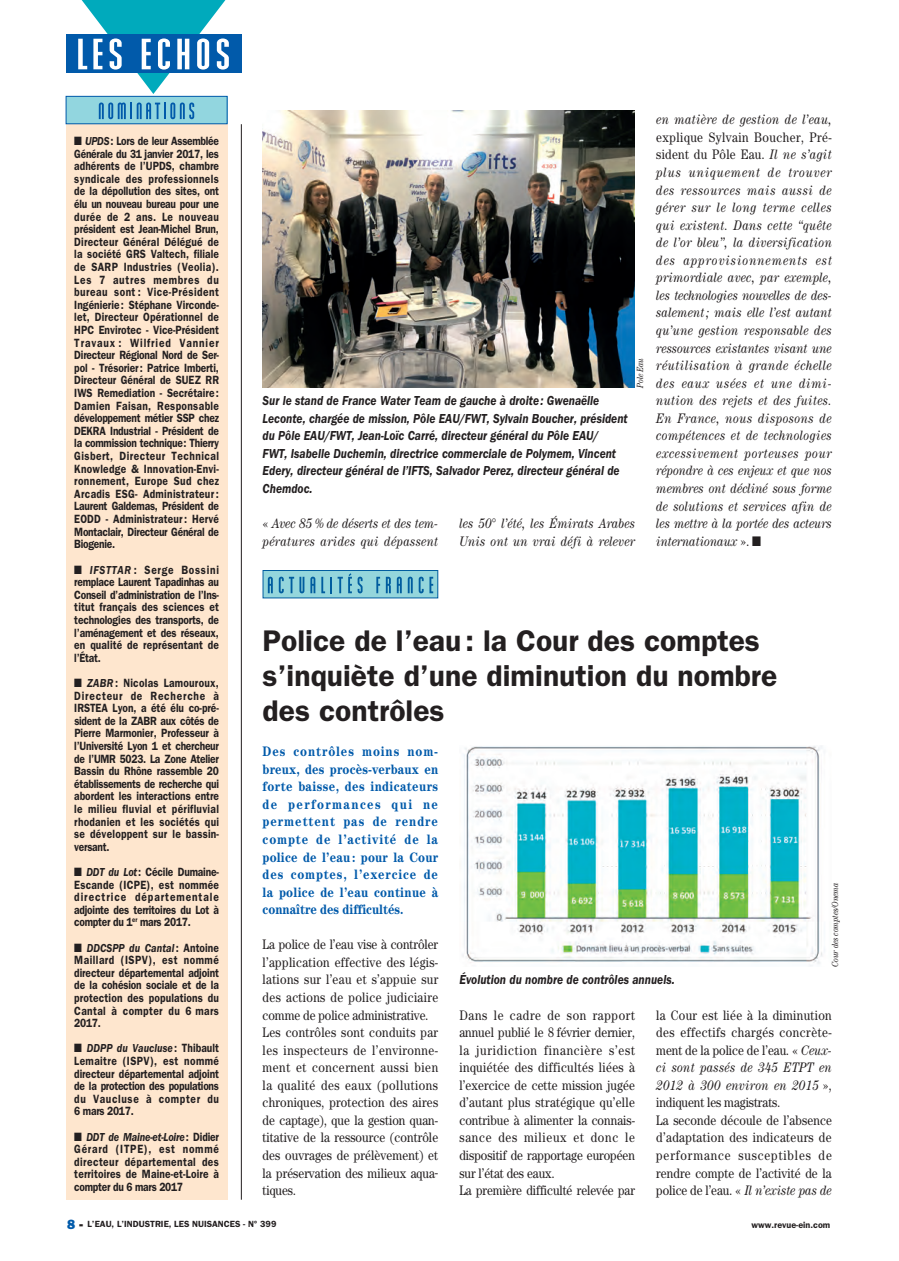
<style>
.page{position:relative;width:899px;height:1261px;background:#fff}
.page>*{position:absolute;margin:0;border:0;box-sizing:border-box;transform-origin:0 0}
.t1{font:600 30px/35.1px "ITC Franklin Gothic Std";color:#231f20}
.t2{font:13.8px/17.5px "Century Std";letter-spacing:.02em;color:#231f20;scale:.85 1}
.t3{font:italic 13.8px/17.5px "Century Std";letter-spacing:.01em;color:#231f20;scale:.85 1}
.t4{font:700 13.8px/17.5px "Century Std";letter-spacing:.01em;color:#015aaa;text-align:justify;scale:.85 1}
.t5{font:italic 600 13.5px/17.5px "ITC Franklin Gothic Std";color:#231f20;scale:.85 1}
.t6{font:600 12px/12.6px "ITC Franklin Gothic Std";letter-spacing:.015em;color:#231f20;text-align:justify;scale:.85 1}
.t7{font:600 9px "ITC Franklin Gothic Std";color:#231f20}
.t8{font:italic 9px "Century Std";letter-spacing:-.015em;color:#231f20;scale:.85 1}
.s1{font-style:italic}
.s2{font-style:normal}
.s3{font-family:"ITC Franklin Gothic Std Hvy";font-weight:400;font-size:13.5px;color:#015aaa}
.s4{font-family:"ITC Franklin Gothic Std Hvy";font-weight:400;font-size:13.5px}
</style>
<div class="page">
<svg style="left:66px;top:0;width:175px;height:94px"></svg>
<div style="left:263px;top:570px;width:174px;height:28px;background:#94d6dc"></div>
<svg style="left:268px;top:577px;width:5px;height:16px"></svg>
<svg style="left:279px;top:577px;width:25px;height:16px"></svg>
<svg style="left:310px;top:577px;width:5px;height:16px"></svg>
<svg style="left:321px;top:573px;width:41px;height:20px"></svg>
<svg style="left:376px;top:577px;width:4px;height:16px"></svg>
<svg style="left:386px;top:577px;width:15px;height:16px"></svg>
<svg style="left:407px;top:577px;width:5px;height:16px"></svg>
<svg style="left:418px;top:577px;width:5px;height:16px"></svg>
<svg style="left:429px;top:577px;width:4px;height:16px"></svg>
<div style="left:262px;top:570px;width:176px;height:28px;border:1px solid #015d9f"></div>
<div style="left:66px;top:124px;width:161px;height:1076px;background:#fee6ce"></div>
<hr style="left:241px;top:124px;width:1px;height:1076px;background:#231f20">
<div style="left:66px;top:96px;width:161px;height:28px;background:#92d6df"></div>
<svg style="left:99px;top:102px;width:95px;height:17px"></svg>
<div style="left:66px;top:96px;width:161px;height:28px;border:1px solid #015aaa"></div>
<img style="left:263px;top:110px;width:371px;height:278px">
<img style="left:462px;top:746px;width:363px;height:220px">
<p class="t6" style="left:74px;top:135px;width:172px">■ <span class="s1">UPDS</span>: Lors de leur Assemblée Générale du 31 janvier 2017, les adhérents de l’UPDS, chambre syndicale des professionnels de la dépollution des sites, ont élu un nouveau bureau pour une durée de 2 ans. Le nouveau président est Jean-Michel Brun, Directeur Général Délégué de la société GRS Valtech, filiale de SARP Industries (Veolia).<br>Les 7 autres membres du bureau sont : Vice-Président Ingénierie: Stéphane Virconde&shy;let, Directeur Opérationnel de HPC Envirotec - Vice-Président Travaux : Wilfried Vannier Directeur Régional Nord de Ser&shy;pol - Trésorier: Patrice Imberti, Directeur Général de SUEZ RR IWS Remediation - Secrétaire:<br>Damien Faisan, Responsable développement métier SSP chez DEKRA Industrial - Président de la commission technique: Thierry Gisbert, Directeur Technical Knowledge &amp; Innovation-Envi&shy;ronnement, Europe Sud chez Arcadis ESG- Administrateur:<br>Laurent Galdemas, Président de EODD - Administrateur: Hervé Montaclair, Directeur Général de Biogenie.</p>
<p class="t6" style="left:74px;top:563px;width:172px">■ <span class="s1">IFSTTAR</span> : Serge Bossini remplace Laurent Tapadinhas au Conseil d’administration de l’Ins&shy;titut français des sciences et technologies des transports, de l’aménagement et des réseaux, en qualité de représentant de l’État.</p>
<p class="t6" style="left:74px;top:676px;width:172px">■ <span class="s1">ZABR</span> : Nicolas Lamouroux, Directeur de Recherche à IRSTEA Lyon, a été élu co-pré&shy;sident de la ZABR aux côtés de Pierre Marmonier, Professeur à l’Université Lyon 1 et chercheur de l’UMR 5023. La Zone Atelier Bassin du Rhône rassemble 20 établissements de recherche qui abordent les interactions entre le milieu fluvial et périfluvial rhodanien et les sociétés qui se développent sur le bassin&shy;versant.</p>
<p class="t6" style="left:74px;top:865px;width:172px">■ <span class="s1">DDT du Lot</span>: Cécile Dumaine-Escande (ICPE), est nommée directrice départementale adjointe des territoires du Lot à compter du 1<sup>er</sup> mars 2017.</p>
<p class="t6" style="left:74px;top:941px;width:172px">■ <span class="s1">DDCSPP du Cantal</span>: Antoine Maillard (ISPV), est nommé directeur départemental adjoint de la cohésion sociale et de la protection des populations du Cantal à compter du 6 mars 2017.</p>
<p class="t6" style="left:74px;top:1042px;width:172px">■ <span class="s1">DDPP du Vaucluse</span> : Thibault Lemaitre (ISPV), est nommé directeur départemental adjoint de la protection des populations du Vaucluse à compter du 6 mars 2017.</p>
<p class="t6" style="left:74px;top:1130px;width:172px">■ <span class="s1">DDT de Maine-et-Loire</span>: Didier Gérard (ITPE), est nommé directeur départemental des territoires de Maine-et-Loire à compter du 6 mars 2017</p>
<p class="t5" style="left:262px;top:392px;width:431px">Sur le stand de France Water Team de gauche à droite: Gwenaëlle Leconte, chargée de mission, Pôle EAU/FWT, Sylvain Boucher, président du Pôle EAU/FWT, Jean-Loïc Carré, directeur général du Pôle EAU/<br>FWT, Isabelle Duchemin, directrice commerciale de Polymem, Vincent Edery, directeur général de l’IFTS, Salvador Perez, directeur général de Chemdoc.</p>
<p class="t8" style="left:634px;top:388px;width:36px;rotate:-90deg">Pole Eau</p>
<p class="t3" style="left:262px;top:514px;width:208px"><span class="s2">«</span> Avec 85 % de déserts et des tem&shy;pératures arides qui dépassent</p>
<p class="t3" style="left:459px;top:514px;width:208px">les 50° l’été, les Émirats Arabes<br>Unis ont un vrai défi à relever</p>
<p class="t3" style="left:656px;top:111px;width:208px">en matière de gestion de l’eau,</p>
<p class="t3" style="left:656px;top:128px;width:208px;text-align:justify"><span class="s2">explique Sylvain Boucher, Pré&shy;sident du Pôle Eau.</span> Il ne s’agit plus uniquement de trouver des ressources mais aussi de gérer sur le long terme celles qui existent. Dans cette “quête de l’or bleu”, la diversification des approvisionnements est primordiale avec, par exemple, les technologies nouvelles de des&shy;salement; mais elle l’est autant qu’une gestion responsable des ressources existantes visant une réutilisation à grande échelle des eaux usées et une dimi&shy;nution des rejets et des fuites.<br>En France, nous disposons de compétences et de technologies excessivement porteuses pour répondre à ces enjeux et que nos membres ont décliné sous forme de solutions et services afin de les mettre à la portée des acteurs internationaux <span class="s2">».</span> ■</p>
<h1 class="t1" style="left:262px;top:623px;width:516px">Police de l’eau: la Cour des comptes s’inquiète d’une diminution du nombre des contrôles</h1>
<p class="t4" style="left:262px;top:742px;width:208px">Des contrôles moins nom&shy;breux, des procès-verbaux en forte baisse, des indicateurs de performances qui ne permettent pas de rendre compte de l’activité de la police de l’eau : pour la Cour des comptes, l’exercice de la police de l’eau continue à connaître des difficultés.</p>
<p class="t2" style="left:262px;top:935px;width:208px">La police de l’eau vise à contrôler l’application effective des légis&shy;lations sur l’eau et s’appuie sur des actions de police judiciaire comme de police administrative.<br>Les contrôles sont conduits par les inspecteurs de l’environne&shy;ment et concernent aussi bien la qualité des eaux (pollutions chroniques, protection des aires de captage), que la gestion quan&shy;titative de la ressource (contrôle des ouvrages de prélèvement) et la préservation des milieux aqua&shy;tiques.</p>
<p class="t5" style="left:459px;top:971px;width:255px">Évolution du nombre de contrôles annuels.</p>
<p class="t8" style="left:829px;top:967px;width:101px;rotate:-90deg">Cour des comptes/Onema</p>
<p class="t2" style="left:459px;top:1006px;width:208px">Dans le cadre de son rapport annuel publié le 8 février dernier, la juridiction financière s’est inquiétée des difficultés liées à l’exercice de cette mission jugée d’autant plus stratégique qu’elle contribue à alimenter la connais&shy;sance des milieux et donc le dispositif de rapportage européen sur l’état des eaux.<br>La première difficulté relevée par</p>
<p class="t2" style="left:656px;top:1006px;width:208px">la Cour est liée à la diminution des effectifs chargés concrète&shy;ment de la police de l’eau. « <span class="s1">Ceux&shy;ci sont passés de 345 ETPT en<br>2012 à 300 environ en 2015</span> », indiquent les magistrats.<br>La seconde découle de l’absence d’adaptation des indicateurs de performance susceptibles de rendre compte de l’activité de la police de l’eau. « <span class="s1">Il n’existe pas de</span></p>
<p class="t7" style="left:67px;top:1219px;width:210px"><span class="s3">8</span> <span class="s4">-</span> L’EAU, L’INDUSTRIE, LES NUISANCES - N° 399</p>
<p class="t7" style="left:751px;top:1220px;width:80px">www.revue-ein.com</p>
</div>
